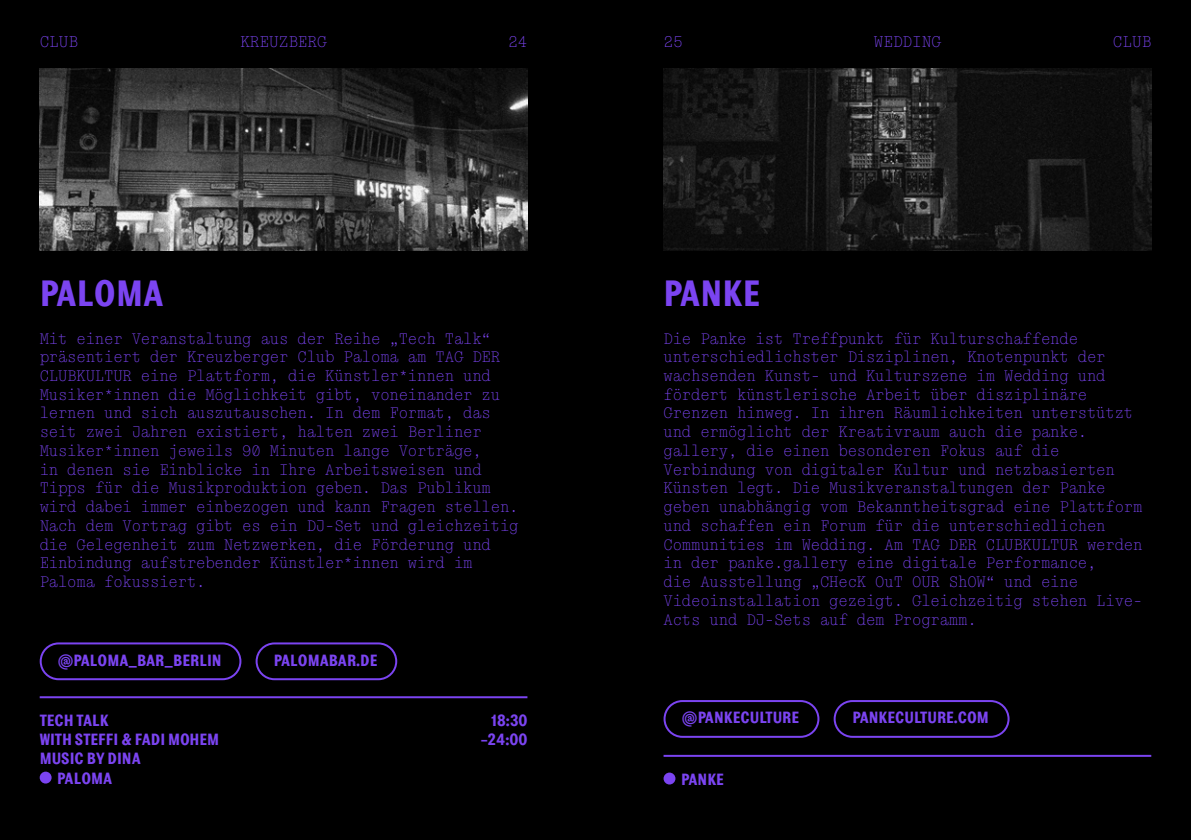
<style>
.page{position:relative;width:1191px;height:840px;background:#fff}
.page>*{position:absolute;margin:0;border:0;box-sizing:border-box;transform-origin:0 0}
.t1{font:700 36px "Topol";color:#7b44f1}
.t2{font:700 16px/19.2px "Topol";color:#7b44f1;text-align:right}
.t3{font:300 16px "ABC Simon Mono";color:#7b44f1}
.t4{font:300 15.6px/18.8px "ABC Simon Mono";letter-spacing:-.01em;color:#7b44f1}
</style>
<div class="page">
<div style="left:0;top:0;width:1191px;height:839px;background:#000"></div>
<img style="left:663px;top:68px;width:488px;height:182px">
<img style="left:40px;top:68px;width:487px;height:182px">
<div style="left:40px;top:642px;width:201px;height:37px;border:2px solid #7b44f1;border-radius:18px"></div>
<div style="left:256px;top:642px;width:141px;height:37px;border:2px solid #7b44f1;border-radius:18px"></div>
<div style="left:663px;top:699px;width:156px;height:38px;border:2px solid #7b44f1;border-radius:18px"></div>
<div style="left:833px;top:699px;width:176px;height:38px;border:2px solid #7b44f1;border-radius:18px"></div>
<hr style="left:40px;top:695px;width:487px;height:2px;background:#7b44f1">
<div style="left:40px;top:771px;width:12px;height:12px;background:#7b44f1;border-radius:50%"></div>
<hr style="left:663px;top:754px;width:488px;height:2px;background:#7b44f1">
<div style="left:663px;top:772px;width:12px;height:12px;background:#7b44f1;border-radius:50%"></div>
<p class="t3" style="left:40px;top:31px;width:40px">CLUB</p>
<p class="t3" style="left:240px;top:31px;width:88px">KREUZBERG</p>
<p class="t3" style="left:873px;top:31px;width:69px">WEDDING</p>
<p class="t3" style="left:1112px;top:31px;width:40px">CLUB</p>
<p class="t3" style="left:508px;top:31px;width:21px">24</p>
<p class="t3" style="left:663px;top:31px;width:21px">25</p>
<h1 class="t1" style="left:40px;top:270px;width:125px">PALOMA</h1>
<p class="t4" style="left:40px;top:329px;width:480px">Mit einer Veranstaltung aus der Reihe „Tech Talk“ präsentiert der Kreuzberger Club Paloma am TAG DER CLUBKULTUR eine Plattform, die Künstler*innen und Musiker*innen die Möglichkeit gibt, voneinander zu lernen und sich auszutauschen. In dem Format, das seit zwei Jahren existiert, halten zwei Berliner Musiker*innen jeweils 90 Minuten lange Vorträge,<br>in denen sie Einblicke in Ihre Arbeitsweisen und Tipps für die Musikproduktion geben. Das Publikum wird dabei immer einbezogen und kann Fragen stellen.<br>Nach dem Vortrag gibt es ein DJ-Set und gleichzeitig die Gelegenheit zum Netzwerken, die Förderung und Einbindung aufstrebender Künstler*innen wird im Paloma fokussiert.</p>
<p class="t2" style="left:58px;top:649px;width:165px">@PALOMA_BAR_BERLIN</p>
<p class="t2" style="left:274px;top:649px;width:105px">PALOMABAR.DE</p>
<h1 class="t1" style="left:663px;top:270px;width:98px">PANKE</h1>
<p class="t4" style="left:663px;top:329px;width:480px">Die Panke ist Treffpunkt für Kulturschaffende unterschiedlichster Disziplinen, Knotenpunkt der wachsenden Kunst- und Kulturszene im Wedding und fördert künstlerische Arbeit über disziplinäre Grenzen hinweg. In ihren Räumlichkeiten unterstützt und ermöglicht der Kreativraum auch die panke. gallery, die einen besonderen Fokus auf die Verbindung von digitaler Kultur und netzbasierten Künsten legt. Die Musikveranstaltungen der Panke geben unabhängig vom Bekanntheitsgrad eine Plattform und schaffen ein Forum für die unterschiedlichen Communities im Wedding. Am TAG DER CLUBKULTUR werden in der panke.gallery eine digitale Performance,<br>die Ausstellung „CHecK OuT OUR ShOW“ und eine Videoinstallation gezeigt. Gleichzeitig stehen Live-Acts und DJ-Sets auf dem Programm.</p>
<p class="t2" style="left:40px;top:709px;width:71px">TECH TALK</p>
<p class="t2" style="left:682px;top:707px;width:119px">@PANKECULTURE</p>
<p class="t2" style="left:852px;top:707px;width:138px">PANKECULTURE.COM</p>
<p class="t2" style="left:40px;top:729px;width:181px">WITH STEFFI &amp; FADI MOHEM</p>
<p class="t2" style="left:40px;top:748px;width:103px">MUSIC BY DINA</p>
<p class="t2" style="left:57px;top:767px;width:57px">PALOMA</p>
<p class="t2" style="left:481px;top:709px;width:48px">18:30 -24:00</p>
<p class="t2" style="left:681px;top:768px;width:44px">PANKE</p>
</div>
